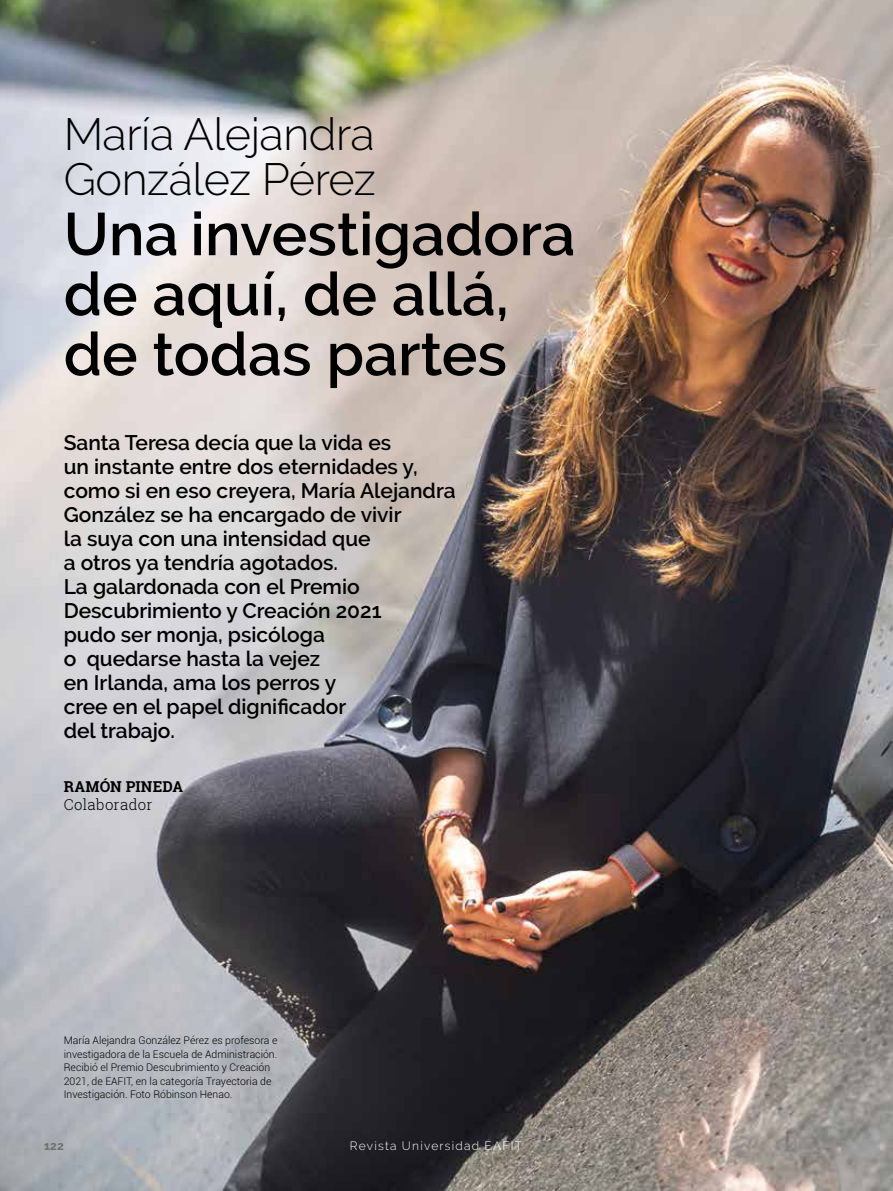
<style>
.page{position:relative;width:893px;height:1191px;background:#fff}
.page>*{position:absolute;margin:0;border:0;box-sizing:border-box;transform-origin:0 0}
.t1{font:600 60px/60px "Raleway";color:#000}
.t2{font:300 45px/45px "Raleway";letter-spacing:-.01em;color:#000}
.t3{font:600 21px/24px "Raleway";color:#000}
.t4{font:700 15px "Roboto Slab";letter-spacing:.015em;color:#000}
.t5{font:300 15px "Roboto Slab";letter-spacing:.02em;color:#000}
.t6{font:300 12px "Raleway";letter-spacing:.1em;color:#fff}
.t7{font:700 12px "Raleway";color:#706f6f}
.t8{font:300 10.5px/13.5px "Roboto";color:#000}
</style>
<div class="page">
<img style="left:0;top:0;width:892px;height:1191px">
<h2 class="t2" style="left:64px;top:112px;width:314px">María Alejandra<br>González Pérez</h2>
<h1 class="t1" style="left:64px;top:204px;width:513px">Una investigadora de aquí, de allá, de todas partes</h1>
<p class="t3" style="left:64px;top:431px;width:393px">Santa Teresa decía que la vida es<br>un instante entre dos eternidades y, como si en eso creyera, María Alejandra<br>González se ha encargado de vivir<br>la suya con una intensidad que<br>a otros ya tendría agotados.<br>La galardonada con el Premio<br>Descubrimiento y Creación 2021<br>pudo ser monja, psicóloga<br>o quedarse hasta la vejez<br>en Irlanda, ama los perros y<br>cree en el papel dignificador<br>del trabajo.</p>
<p class="t4" style="left:64px;top:776px;width:121px">RAMÓN PINEDA</p>
<p class="t5" style="left:64px;top:794px;width:90px">Colaborador</p>
<p class="t8" style="left:64px;top:1033px;width:215px">María Alejandra González Pérez es profesora e investigadora de la Escuela de Administración.<br>Recibió el Premio Descubrimiento y Creación 2021, de EAFIT, en la categoría Trayectoria de Investigación. Foto Róbinson Henao.</p>
<p class="t7" style="left:44px;top:1139px;width:21px">122</p>
<p class="t6" style="left:350px;top:1139px;width:174px">Revista Universidad EAFIT</p>
</div>
